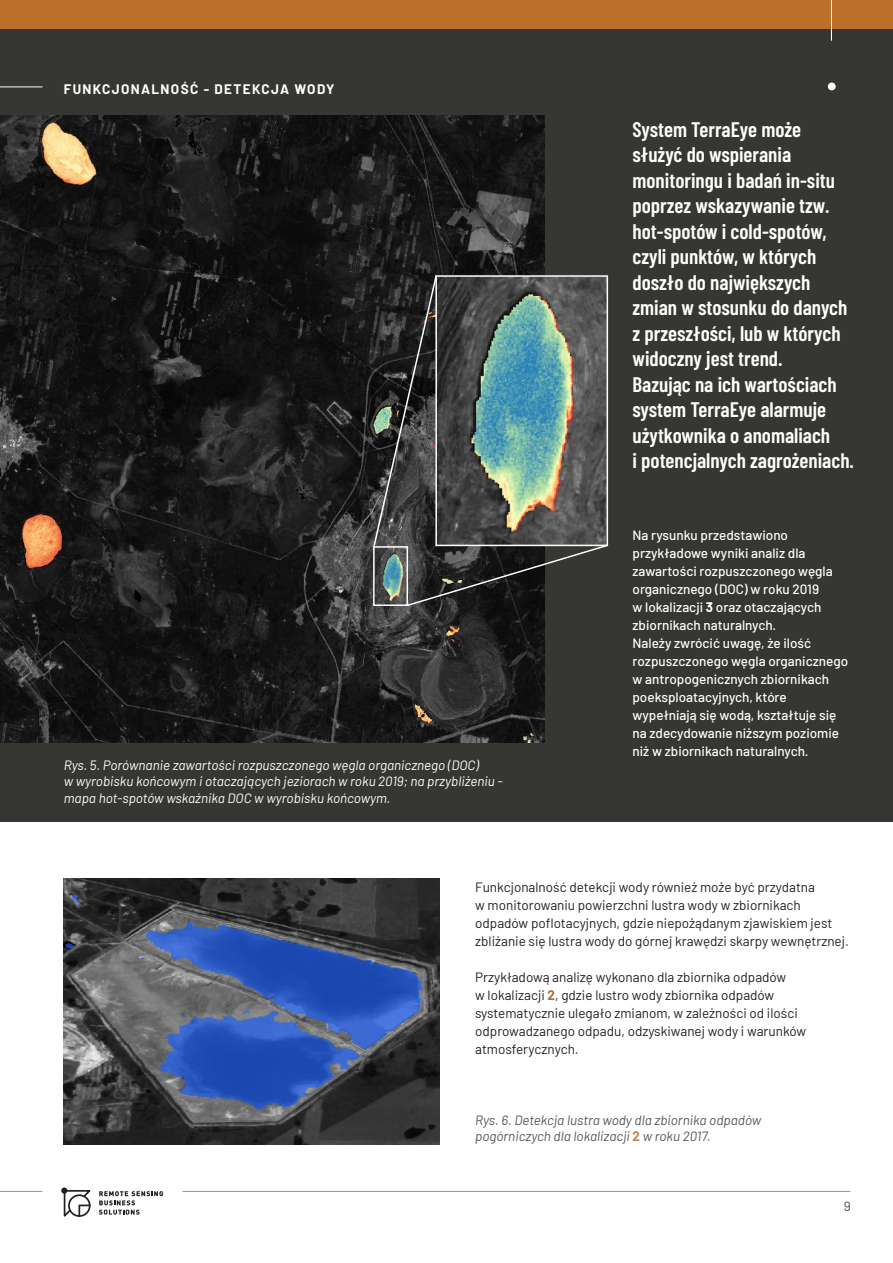
<style>
.page{position:relative;width:893px;height:1263px;background:#fff}
.page>*{position:absolute;margin:0;border:0;box-sizing:border-box;transform-origin:0 0}
.t1{font:600 21px/25.5px "Barlow Condensed";color:#fff}
.t2{font:13.5px/18px "Barlow";color:#231f20}
.t3{font:500 13.5px/18px "Barlow";color:#fff}
.t4{font:italic 13.5px/16.2px "Barlow";color:#fff}
.t5{font:italic 13.5px/16.2px "Barlow";color:#57585a}
.t6{font:700 13.5px "Barlow";letter-spacing:.1em;color:#fff}
.s1{font-weight:700}
.s2{font-weight:700;color:#ae6f37}
.s3{font-weight:700;font-style:normal;color:#bc8557}
</style>
<div class="page">
<hr style="left:0;top:1191px;width:43px;height:1px;background:#bb6f28">
<hr style="left:183px;top:1191px;width:667px;height:1px;background:#bb6f28">
<svg style="left:61px;top:1187px;width:6px;height:7px"></svg>
<svg style="left:63px;top:1189px;width:100px;height:28px"></svg>
<div style="left:0;top:0;width:893px;height:821px;background:#363633"></div>
<img style="left:0;top:116px;width:544px;height:626px">
<img style="left:64px;top:879px;width:375px;height:266px">
<svg style="left:372px;top:273px;width:237px;height:334px"></svg>
<img style="left:438px;top:278px;width:167px;height:265px">
<div style="left:435px;top:275px;width:173px;height:271px;border:2px solid #fff"></div>
<div style="left:373px;top:546px;width:35px;height:60px;border:2px solid #fff"></div>
<div style="left:828px;top:83px;width:8px;height:7px;background:#fff;border-radius:50%"></div>
<hr style="left:0;top:87px;width:43px;height:1px;background:#fff">
<div style="left:0;top:0;width:893px;height:28px;background:#bb6f28"></div>
<hr style="left:831px;top:0;width:1px;height:41px;background:#fff">
<p class="t6" style="left:64px;top:79px;width:272px">FUNKCJONALNOŚĆ - DETEKCJA WODY</p>
<p class="t4" style="left:64px;top:756px;width:440px">Rys. 5. Porównanie zawartości rozpuszczonego węgla organicznego (DOC)<br>w wyrobisku końcowym i otaczających jeziorach w roku 2019; na przybliżeniu - mapa hot-spotów wskaźnika DOC w wyrobisku końcowym.</p>
<p class="t1" style="left:632px;top:115px;width:223px">System TerraEye może służyć do wspierania monitoringu i badań in-situ poprzez wskazywanie tzw. hot-spotów i cold-spotów, czyli punktów, w których doszło do największych zmian w stosunku do danych z przeszłości, lub w których widoczny jest trend.<br>Bazując na ich wartościach system TerraEye alarmuje użytkownika o anomaliach<br>i potencjalnych zagrożeniach.</p>
<p class="t3" style="left:632px;top:525px;width:217px">Na rysunku przedstawiono przykładowe wyniki analiz dla zawartości rozpuszczonego węgla organicznego (DOC) w roku 2019<br>w lokalizacji <span class="s1">3</span> oraz otaczających zbiornikach naturalnych.<br>Należy zwrócić uwagę, że ilość rozpuszczonego węgla organicznego w antropogenicznych zbiornikach poeksploatacyjnych, które wypełniają się wodą, kształtuje się na zdecydowanie niższym poziomie niż w zbiornikach naturalnych.</p>
<p class="t2" style="left:475px;top:877px;width:375px">Funkcjonalność detekcji wody również może być przydatna<br>w monitorowaniu powierzchni lustra wody w zbiornikach odpadów poflotacyjnych, gdzie niepożądanym zjawiskiem jest zbliżanie się lustra wody do górnej krawędzi skarpy wewnętrznej.</p>
<p class="t2" style="left:475px;top:967px;width:332px">Przykładową analizę wykonano dla zbiornika odpadów<br>w lokalizacji <span class="s2">2</span>, gdzie lustro wody zbiornika odpadów systematycznie ulegało zmianom, w zależności od ilości odprowadzanego odpadu, odzyskiwanej wody i warunków atmosferycznych.</p>
<p class="t5" style="left:475px;top:1111px;width:288px">Rys. 6. Detekcja lustra wody dla zbiornika odpadów pogórniczych dla lokalizacji <span class="s3">2</span> w roku 2017.</p>
<p class="t2" style="left:843px;top:1196px;width:9px">9</p>
</div>
